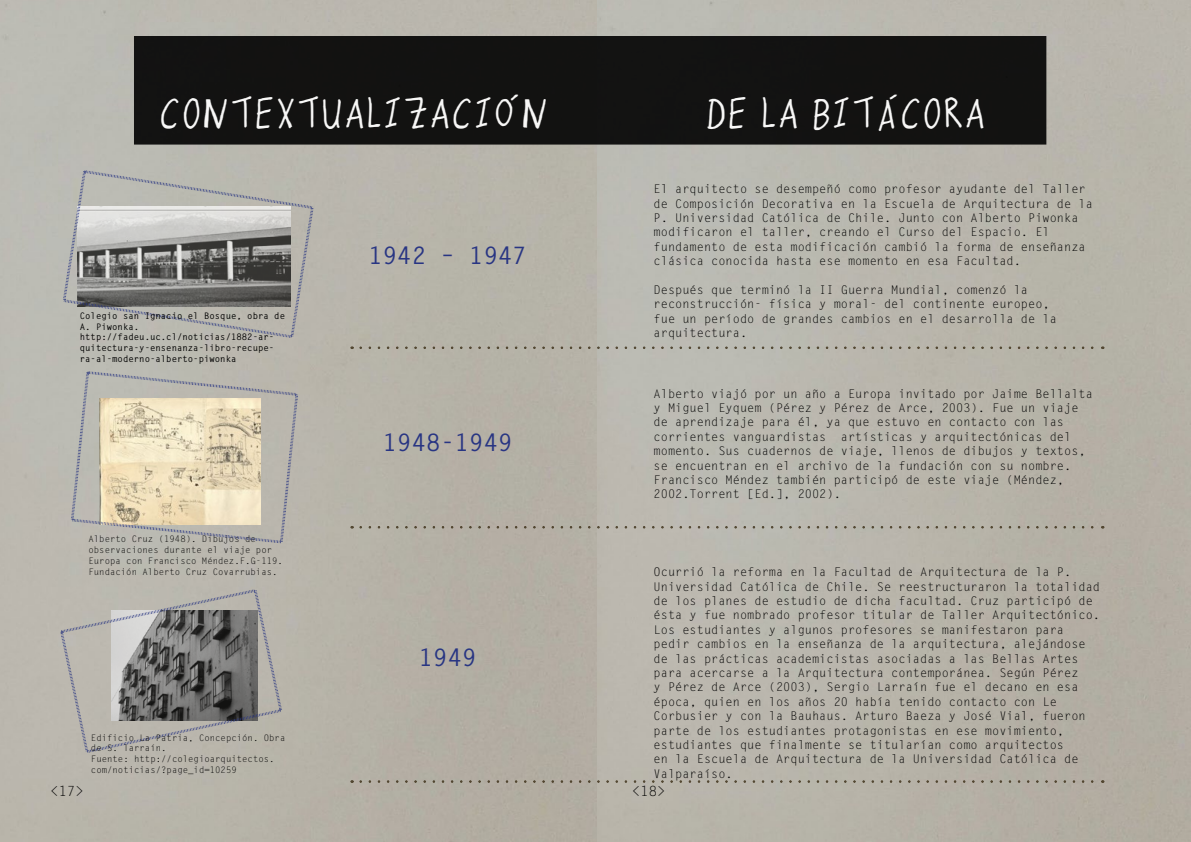
<style>
.page{position:relative;width:1191px;height:842px;background:#fff}
.page>*{position:absolute;margin:0;border:0;box-sizing:border-box;transform-origin:0 0}
.t1{font:48px "Hecho A Mano";color:#fff}
.t2{font:700 24px "Letter Gothic Std";color:#283583}
.t3{font:14px "Letter Gothic Std";color:#000}
.t4{font:12px/14.4px "Letter Gothic Std";color:#000}
.t5{font:9px/10.8px "Letter Gothic Std";color:#000}
.t6{font:700 9px/10.8px "Letter Gothic Std";color:#000}
</style>
<div class="page">
<div style="left:134px;top:36px;width:911px;height:108px;background:#121211"></div>
<div style="left:134px;top:36px;width:912px;height:109px;border:1px solid #000"></div>
<svg style="left:54px;top:161px;width:270px;height:180px;background:#a5a4a0"></svg>
<svg style="left:50px;top:580px;width:242px;height:176px;background:#9e9b96"></svg>
<svg style="left:62px;top:363px;width:246px;height:182px;background:#cdc5b3"></svg>
<div style="left:341px;top:339px;width:771px;height:11px;background:#000;opacity:.72"></div>
<div style="left:341px;top:519px;width:771px;height:10px;background:#000;opacity:.72"></div>
<div style="left:341px;top:773px;width:771px;height:11px;background:#000;opacity:.72"></div>
<h1 class="t1" style="left:159px;top:95px;width:391px">CONTEXTUALIZACIÓN</h1>
<h1 class="t1" style="left:705px;top:95px;width:283px">DE LA BITÁCORA</h1>
<p class="t6" style="left:80px;top:310px;width:207px">Colegio san Ignacio el Bosque, obra de A. Piwonka. http://fadeu.uc.cl/noticias/1882-ar&shy;quitectura-y-ensenanza-libro-recupe&shy;ra-al-moderno-alberto-piwonka</p>
<p class="t5" style="left:88px;top:534px;width:196px">Alberto Cruz (1948). Dibujos de observaciones durante el viaje por Europa con Francisco Méndez.F.G-119.<br>Fundación Alberto Cruz Covarrubias.</p>
<p class="t5" style="left:91px;top:732px;width:196px">Edificio La Patria, Concepción. Obra de S. larraín.<br>Fuente: http://colegioarquitectos. com/noticias/?page_id=10259</p>
<h2 class="t2" style="left:368px;top:241px;width:160px">1942 – 1947</h2>
<h2 class="t2" style="left:383px;top:428px;width:131px">1948-1949</h2>
<h2 class="t2" style="left:419px;top:642px;width:59px">1949</h2>
<p class="t4" style="left:653px;top:182px;width:441px">El arquitecto se desempeñó como profesor ayudante del Taller de Composición Decorativa en la Escuela de Arquitectura de la P. Universidad Católica de Chile. Junto con Alberto Piwonka modificaron el taller, creando el Curso del Espacio. El fundamento de esta modificación cambió la forma de enseñanza clásica conocida hasta ese momento en esa Facultad.</p>
<p class="t4" style="left:653px;top:283px;width:405px">Después que terminó la II Guerra Mundial, comenzó la reconstrucción- física y moral- del continente europeo, fue un período de grandes cambios en el desarrolla de la arquitectura.</p>
<p class="t4" style="left:653px;top:386px;width:441px">Alberto viajó por un año a Europa invitado por Jaime Bellalta y Miguel Eyquem (Pérez y Pérez de Arce, 2003). Fue un viaje de aprendizaje para él, ya que estuvo en contacto con las corrientes vanguardistas artísticas y arquitectónicas del momento. Sus cuadernos de viaje, llenos de dibujos y textos, se encuentran en el archivo de la fundación con su nombre.<br>Francisco Méndez también participó de este viaje (Méndez, 2002.Torrent [Ed.], 2002).</p>
<p class="t4" style="left:653px;top:565px;width:448px">Ocurrió la reforma en la Facultad de Arquitectura de la P.<br>Universidad Católica de Chile. Se reestructuraron la totalidad de los planes de estudio de dicha facultad. Cruz participó de ésta y fue nombrado profesor titular de Taller Arquitectónico.<br>Los estudiantes y algunos profesores se manifestaron para pedir cambios en la enseñanza de la arquitectura, alejándose de las prácticas academicistas asociadas a las Bellas Artes para acercarse a la Arquitectura contemporánea. Según Pérez<br>y Pérez de Arce (2003), Sergio Larraín fue el decano en esa época, quien en los años 20 había tenido contacto con Le Corbusier y con la Bauhaus. Arturo Baeza y José Vial, fueron parte de los estudiantes protagonistas en ese movimiento, estudiantes que finalmente se titularían como arquitectos<br>en la Escuela de Arquitectura de la Universidad Católica de Valparaíso.</p>
<p class="t3" style="left:50px;top:783px;width:35px">&lt;17&gt;</p>
<p class="t3" style="left:632px;top:783px;width:35px">&lt;18&gt;</p>
</div>
